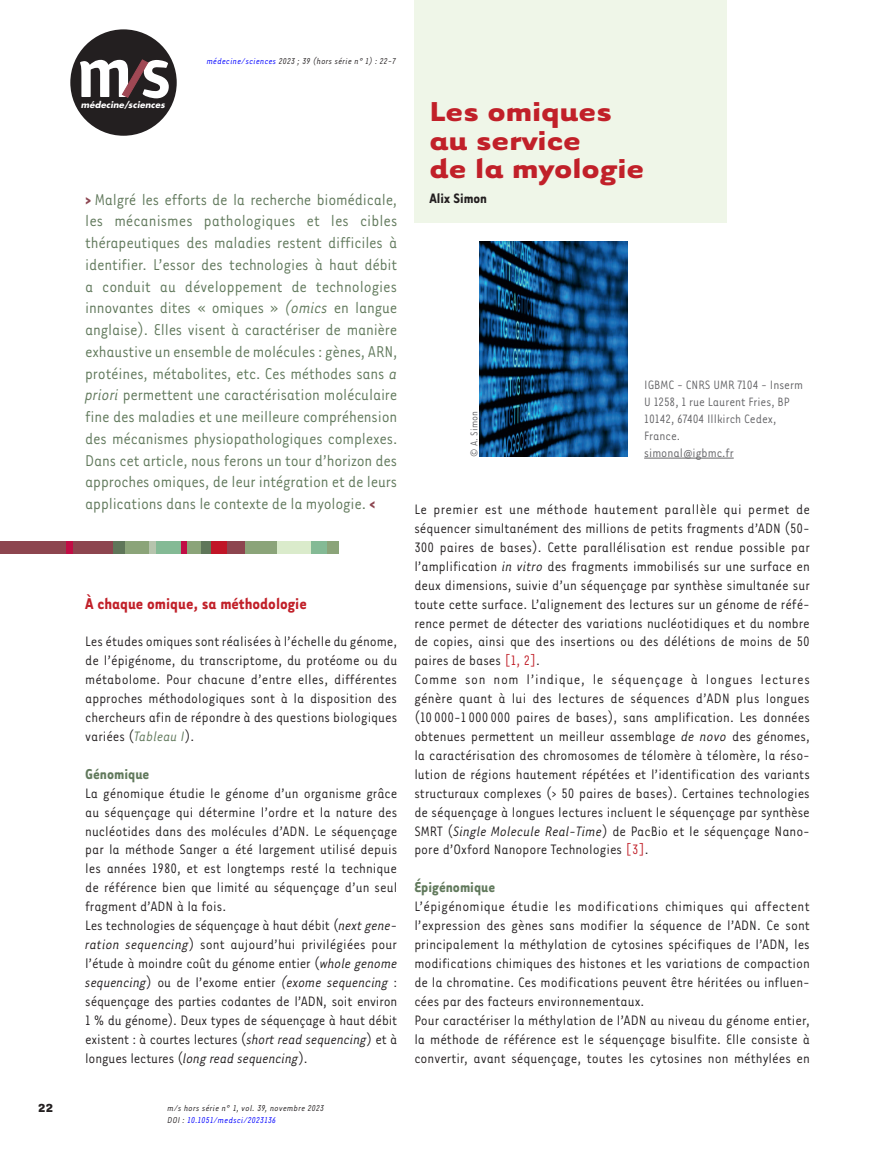
<style>
.page{position:relative;width:894px;height:1149px;background:#fff}
.page>*{position:absolute;margin:0;border:0;box-sizing:border-box;transform-origin:0 0}
.t1{font:700 31.5px/28.2px "Tarzana Wide OT";color:#c12029}
.t2{font:18px/21.8px "Tarzana Nar OT";letter-spacing:-.01em;color:#61795c;text-align:justify}
.t3{font:700 18px "Tarzana Nar OT";color:#c12029}
.t4{font:700 16.5px "Tarzana Nar OT";color:#61795c}
.t5{font:15.75px/18.9px "Tarzana Nar OT";color:#231f20}
.t6{font:700 15.75px "Tarzana Nar OT";color:#231f20}
.t7{font:13.95px/17px "Tarzana Nar OT";color:#636366}
.t8{font:700 13.5px "Tarzana Wide OT";color:#231f20}
.t9{font:11.25px "Tarzana Nar OT";color:#636366}
.t10{font:italic 9.75px/11.7px "Tarzana Nar OT";letter-spacing:.025em;color:#231f20}
.t11{font:italic 700 8.55px "Futura";letter-spacing:.01em;color:#fff}
.s1{color:#00f}
.s2{font-weight:700;color:#8d4651}
.s3{font-style:italic}
.s4{font-style:italic;color:#61795c}
.s5{color:#c12029}
</style>
<div class="page">
<div style="left:70px;top:29px;width:107px;height:107px;background:#231f20;border-radius:50%"></div>
<svg style="left:80px;top:60px;width:89px;height:38px"></svg>
<div style="left:414px;top:0;width:312px;height:222px;background:#eff6e8"></div>
<img style="left:479px;top:241px;width:148px;height:215px">
<hr style="left:644px;top:458px;width:89px;height:1px;background:#636366">
<div style="left:0;top:541px;width:114px;height:12px;background:#8d454f"></div>
<div style="left:114px;top:541px;width:14px;height:12px;background:#5f7659"></div>
<div style="left:200px;top:541px;width:11px;height:12px;background:#5f7659"></div>
<div style="left:125px;top:541px;width:25px;height:12px;background:#8ba479"></div>
<div style="left:154px;top:541px;width:27px;height:12px;background:#84ba95"></div>
<div style="left:310px;top:541px;width:17px;height:12px;background:#84ba95"></div>
<div style="left:185px;top:541px;width:16px;height:12px;background:#8ba479"></div>
<div style="left:326px;top:541px;width:12px;height:12px;background:#8ba479"></div>
<div style="left:244px;top:541px;width:33px;height:12px;background:#8ba479"></div>
<div style="left:277px;top:541px;width:33px;height:12px;background:#daebcb"></div>
<div style="left:150px;top:541px;width:6px;height:12px;background:#b6c4ad"></div>
<div style="left:66px;top:541px;width:7px;height:12px;background:#c10d45"></div>
<div style="left:181px;top:541px;width:5px;height:12px;background:#c10d45"></div>
<div style="left:211px;top:541px;width:23px;height:12px;background:#c11527"></div>
<div style="left:227px;top:541px;width:18px;height:12px;background:#8d454f"></div>
<p class="t8" style="left:38px;top:1098px;width:17px">22</p>
<p class="t11" style="left:81px;top:99px;width:85px">médecine/sciences</p>
<p class="t10" style="left:207px;top:55px;width:190px"><span class="s1">médecine/sciences</span> 2023 ; 39 (hors série n° 1) : 22-7</p>
<p class="t2" style="left:85px;top:187px;width:313px"><span class="s2">&gt;</span> Malgré les efforts de la recherche biomédicale, les mécanismes pathologiques et les cibles thérapeutiques des maladies restent difficiles à identifier. L’essor des technologies à haut débit a conduit au développement de technologies innovantes dites « omiques » <span class="s3">(omics</span> en langue anglaise). Elles visent à caractériser de manière exhaustive un ensemble de molécules : gènes, ARN, protéines, métabolites, etc. Ces méthodes sans <span class="s3">a priori</span> permettent une caractérisation moléculaire fine des maladies et une meilleure compréhension des mécanismes physiopathologiques complexes.<br>Dans cet article, nous ferons un tour d’horizon des approches omiques, de leur intégration et de leurs applications dans le contexte de la myologie. <span class="s2">&lt;</span></p>
<p class="t3" style="left:85px;top:592px;width:223px">À chaque omique, sa méthodologie</p>
<p class="t5" style="left:85px;top:631px;width:313px;text-align:justify">Les études omiques sont réalisées à l’échelle du génome, de l’épigénome, du transcriptome, du protéome ou du métabolome. Pour chacune d’entre elles, différentes approches méthodologiques sont à la disposition des chercheurs afin de répondre à des questions biologiques variées (<span class="s4">Tableau I</span>).</p>
<p class="t4" style="left:85px;top:763px;width:66px">Génomique</p>
<p class="t5" style="left:85px;top:782px;width:313px">La génomique étudie le génome d’un organisme grâce au séquençage qui détermine l’ordre et la nature des nucléotides dans des molécules d’ADN. Le séquençage par la méthode Sanger a été largement utilisé depuis les années 1980, et est longtemps resté la technique de référence bien que limité au séquençage d’un seul fragment d’ADN à la fois.<br>Les technologies de séquençage à haut débit (<span class="s3">next gene&shy;ration sequencing</span>) sont aujourd’hui privilégiées pour l’étude à moindre coût du génome entier (<span class="s3">whole genome sequencing</span>) ou de l’exome entier <span class="s3">(exome sequencing</span> : séquençage des parties codantes de l’ADN, soit environ 1 % du génome). Deux types de séquençage à haut débit existent : à courtes lectures (<span class="s3">short read sequencing</span>) et à longues lectures (<span class="s3">long read sequencing</span>).</p>
<p class="t10" style="left:167px;top:1102px;width:158px">m/s hors série n° 1, vol. 39, novembre 2023<br>DOI : <span class="s1">10.1051/medsci/2023136</span></p>
<h1 class="t1" style="left:429px;top:96px;width:216px">Les omiques au service<br>de la myologie</h1>
<p class="t6" style="left:429px;top:188px;width:59px">Alix Simon</p>
<p class="t9" style="left:467px;top:456px;width:47px;rotate:-90deg">© A. Simon</p>
<p class="t7" style="left:644px;top:375px;width:160px">IGBMC - CNRS UMR 7104 - Inserm<br>U 1258, 1 rue Laurent Fries, BP<br>10142, 67404 Illkirch Cedex,<br>France.</p>
<p class="t7" style="left:644px;top:443px;width:91px">simonal@igbmc.fr</p>
<p class="t5" style="left:414px;top:499px;width:397px">Le premier est une méthode hautement parallèle qui permet de séquencer simultanément des millions de petits fragments d’ADN (50- 300 paires de bases). Cette parallélisation est rendue possible par l’amplification <span class="s3">in vitro</span> des fragments immobilisés sur une surface en deux dimensions, suivie d’un séquençage par synthèse simultanée sur toute cette surface. L’alignement des lectures sur un génome de réfé&shy;rence permet de détecter des variations nucléotidiques et du nombre de copies, ainsi que des insertions ou des délétions de moins de 50 paires de bases <span class="s5">[1, 2]</span>.<br>Comme son nom l’indique, le séquençage à longues lectures génère quant à lui des lectures de séquences d’ADN plus longues (10 000-1 000 000 paires de bases), sans amplification. Les données obtenues permettent un meilleur assemblage <span class="s3">de novo</span> des génomes, la caractérisation des chromosomes de télomère à télomère, la réso&shy;lution de régions hautement répétées et l’identification des variants structuraux complexes (&gt; 50 paires de bases). Certaines technologies de séquençage à longues lectures incluent le séquençage par synthèse SMRT (<span class="s3">Single Molecule Real-Time</span>) de PacBio et le séquençage Nano&shy;pore d’Oxford Nanopore Technologies <span class="s5">[3]</span>.</p>
<p class="t4" style="left:414px;top:876px;width:82px">Épigénomique</p>
<p class="t5" style="left:414px;top:896px;width:397px">L’épigénomique étudie les modifications chimiques qui affectent l’expression des gènes sans modifier la séquence de l’ADN. Ce sont principalement la méthylation de cytosines spécifiques de l’ADN, les modifications chimiques des histones et les variations de compaction de la chromatine. Ces modifications peuvent être héritées ou influen&shy;cées par des facteurs environnementaux.<br>Pour caractériser la méthylation de l’ADN au niveau du génome entier, la méthode de référence est le séquençage bisulfite. Elle consiste à convertir, avant séquençage, toutes les cytosines non méthylées en</p>
</div>
